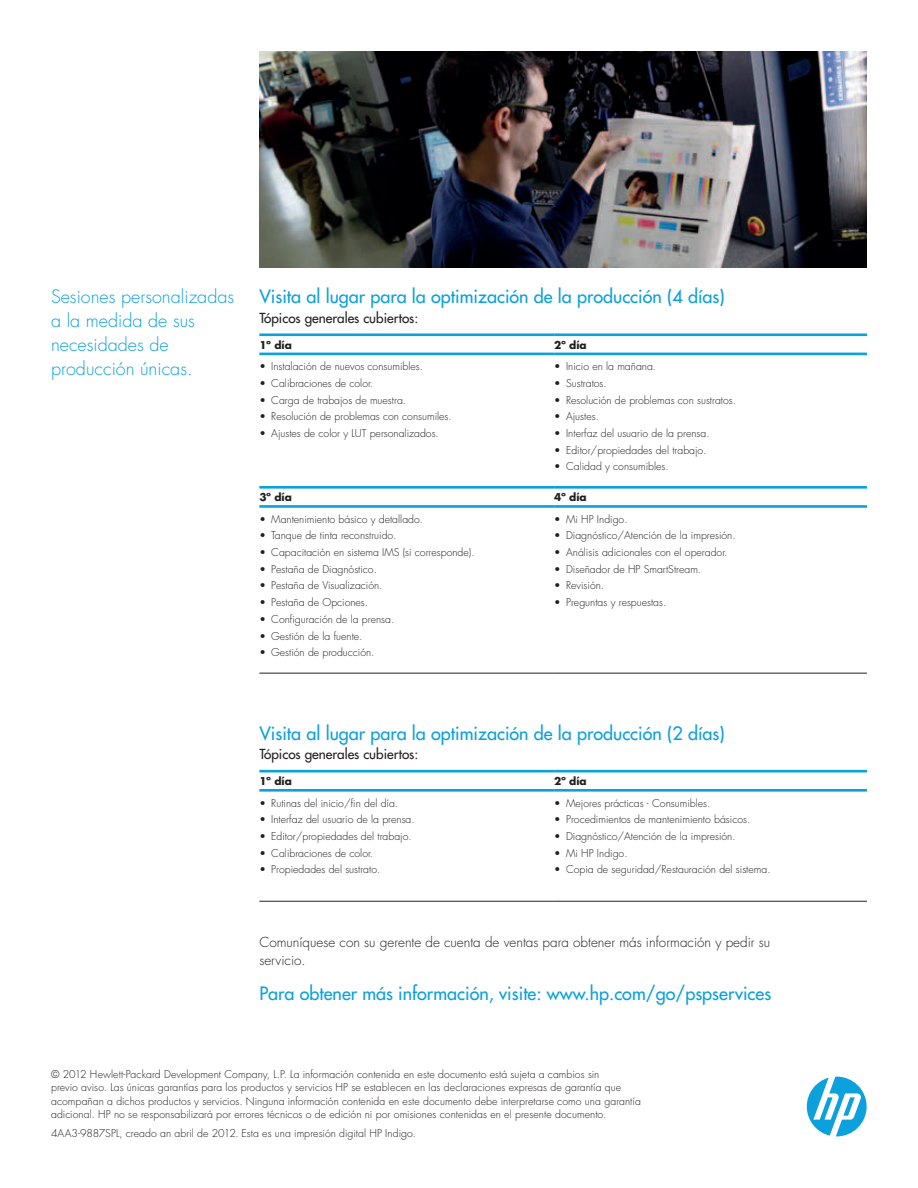
<style>
.page{position:relative;width:918px;height:1188px;background:#fff}
.page>*{position:absolute;margin:0;border:0;box-sizing:border-box;transform-origin:0 0}
.Headline_text_12_16{font:500 18px "Futura Std";color:#0ca0dd}
.intro_emphasized_tex{font:300 18px/24px "Futura Std";color:#0ca0dd}
.Body_text_9_12pt{font:500 18px "Futura Std";color:#0ca0dd}
.Body_text_9_12pt-2{font:300 13.5px/18px "Futura Std";color:#231f20}
.Body_text_9_12pt-3{font:500 13.5px "Futura Std";color:#231f20}
.Body_text_9_12pt-4{font:300 10.5px "Futura Std";color:#231f20}
.Legal_text{font:300 10.5px/13.5px "Futura Std";letter-spacing:.005em;color:#231f20}
.t1{font:700 10.5px "Futura Std";color:#231f20}
</style>
<div class="page">
<img style="left:260px;top:51px;width:607px;height:216px">
<hr style="left:259px;top:770px;width:295px;height:2px;background:#0ca0dd">
<hr style="left:554px;top:770px;width:313px;height:2px;background:#0ca0dd">
<hr style="left:259px;top:789px;width:295px;height:3px;background:#0ca0dd">
<hr style="left:259px;top:901px;width:295px;height:1px;background:#231f20">
<hr style="left:554px;top:789px;width:313px;height:3px;background:#0ca0dd">
<hr style="left:554px;top:901px;width:313px;height:1px;background:#231f20">
<svg style="left:807px;top:1077px;width:60px;height:59px"></svg>
<hr style="left:259px;top:333px;width:295px;height:3px;background:#0ca0dd">
<hr style="left:554px;top:333px;width:313px;height:3px;background:#0ca0dd">
<hr style="left:259px;top:353px;width:295px;height:2px;background:#0ca0dd">
<hr style="left:554px;top:353px;width:313px;height:2px;background:#0ca0dd">
<hr style="left:259px;top:486px;width:295px;height:3px;background:#0ca0dd">
<hr style="left:554px;top:486px;width:313px;height:3px;background:#0ca0dd">
<hr style="left:259px;top:505px;width:295px;height:3px;background:#0ca0dd">
<hr style="left:259px;top:673px;width:295px;height:1px;background:#231f20">
<hr style="left:554px;top:505px;width:313px;height:3px;background:#0ca0dd">
<hr style="left:554px;top:673px;width:313px;height:1px;background:#231f20">
<p class="intro_emphasized_tex" style="left:51px;top:285px;width:185px">Sesiones personalizadas a la medida de sus necesidades de producción únicas.</p>
<p class="Headline_text_12_16" style="left:259px;top:286px;width:467px">Visita al lugar para la optimización de la producción (4 días)</p>
<p class="Body_text_9_12pt-3" style="left:259px;top:309px;width:161px">Tópicos generales cubiertos:</p>
<p class="t1" style="left:259px;top:338px;width:34px">1º día</p>
<p class="t1" style="left:554px;top:338px;width:34px">2º día</p>
<p class="Body_text_9_12pt-4" style="left:259px;top:360px;width:165px">• Instalación de nuevos consumibles.</p>
<p class="Body_text_9_12pt-4" style="left:259px;top:377px;width:115px">• Calibraciones de color.</p>
<p class="Body_text_9_12pt-4" style="left:259px;top:393px;width:148px">• Carga de trabajos de muestra.</p>
<p class="Body_text_9_12pt-4" style="left:259px;top:410px;width:194px">• Resolución de problemas con consumiles.</p>
<p class="Body_text_9_12pt-4" style="left:259px;top:427px;width:181px">• Ajustes de color y LUT personalizados.</p>
<p class="Body_text_9_12pt-4" style="left:554px;top:360px;width:103px">• Inicio en la mañana.</p>
<p class="Body_text_9_12pt-4" style="left:554px;top:377px;width:54px">• Sustratos.</p>
<p class="Body_text_9_12pt-4" style="left:554px;top:393px;width:183px">• Resolución de problemas con sustratos.</p>
<p class="Body_text_9_12pt-4" style="left:554px;top:410px;width:46px">• Ajustes.</p>
<p class="Body_text_9_12pt-4" style="left:554px;top:427px;width:157px">• Interfaz del usuario de la prensa.</p>
<p class="Body_text_9_12pt-4" style="left:554px;top:443px;width:154px">• Editor/propiedades del trabajo.</p>
<p class="Body_text_9_12pt-4" style="left:554px;top:460px;width:116px">• Calidad y consumibles.</p>
<p class="t1" style="left:259px;top:490px;width:34px">3º día</p>
<p class="t1" style="left:554px;top:490px;width:34px">4º día</p>
<p class="Body_text_9_12pt-4" style="left:259px;top:513px;width:165px">• Mantenimiento básico y detallado.</p>
<p class="Body_text_9_12pt-4" style="left:259px;top:529px;width:139px">• Tanque de tinta reconstruido.</p>
<p class="Body_text_9_12pt-4" style="left:259px;top:546px;width:217px">• Capacitación en sistema IMS (si corresponde).</p>
<p class="Body_text_9_12pt-4" style="left:259px;top:563px;width:119px">• Pestaña de Diagnóstico.</p>
<p class="Body_text_9_12pt-4" style="left:259px;top:579px;width:125px">• Pestaña de Visualización.</p>
<p class="Body_text_9_12pt-4" style="left:259px;top:596px;width:110px">• Pestaña de Opciones.</p>
<p class="Body_text_9_12pt-4" style="left:259px;top:613px;width:136px">• Configuración de la prensa.</p>
<p class="Body_text_9_12pt-4" style="left:259px;top:629px;width:105px">• Gestión de la fuente.</p>
<p class="Body_text_9_12pt-4" style="left:259px;top:646px;width:117px">• Gestión de producción.</p>
<p class="Body_text_9_12pt-4" style="left:554px;top:513px;width:75px">• Mi HP Indigo.</p>
<p class="Body_text_9_12pt-4" style="left:554px;top:529px;width:183px">• Diagnóstico/Atención de la impresión.</p>
<p class="Body_text_9_12pt-4" style="left:554px;top:546px;width:175px">• Análisis adicionales con el operador.</p>
<p class="Body_text_9_12pt-4" style="left:554px;top:563px;width:148px">• Diseñador de HP SmartStream.</p>
<p class="Body_text_9_12pt-4" style="left:554px;top:579px;width:51px">• Revisión.</p>
<p class="Body_text_9_12pt-4" style="left:554px;top:596px;width:114px">• Preguntas y respuestas.</p>
<p class="Headline_text_12_16" style="left:259px;top:722px;width:467px">Visita al lugar para la optimización de la producción (2 días)</p>
<p class="Body_text_9_12pt-3" style="left:259px;top:746px;width:161px">Tópicos generales cubiertos:</p>
<p class="t1" style="left:259px;top:774px;width:34px">1º día</p>
<p class="t1" style="left:554px;top:774px;width:34px">2º día</p>
<p class="Body_text_9_12pt-4" style="left:259px;top:796px;width:140px">• Rutinas del inicio/fin del día.</p>
<p class="Body_text_9_12pt-4" style="left:259px;top:813px;width:157px">• Interfaz del usuario de la prensa.</p>
<p class="Body_text_9_12pt-4" style="left:259px;top:830px;width:154px">• Editor/propiedades del trabajo.</p>
<p class="Body_text_9_12pt-4" style="left:259px;top:846px;width:115px">• Calibraciones de color.</p>
<p class="Body_text_9_12pt-4" style="left:259px;top:863px;width:123px">• Propiedades del sustrato.</p>
<p class="Body_text_9_12pt-4" style="left:554px;top:796px;width:158px">• Mejores prácticas - Consumibles.</p>
<p class="Body_text_9_12pt-4" style="left:554px;top:813px;width:198px">• Procedimientos de mantenimiento básicos.</p>
<p class="Body_text_9_12pt-4" style="left:554px;top:830px;width:183px">• Diagnóstico/Atención de la impresión.</p>
<p class="Body_text_9_12pt-4" style="left:554px;top:846px;width:75px">• Mi HP Indigo.</p>
<p class="Body_text_9_12pt-4" style="left:554px;top:863px;width:218px">• Copia de seguridad/Restauración del sistema.</p>
<p class="Body_text_9_12pt-2" style="left:259px;top:934px;width:512px">Comuníquese con su gerente de cuenta de ventas para obtener más información y pedir su servicio.</p>
<p class="Body_text_9_12pt" style="left:259px;top:982px;width:513px">Para obtener más información, visite: www.hp.com/go/pspservices</p>
<p class="Legal_text" style="left:51px;top:1067px;width:591px">© 2012 Hewlett-Packard Development Company, L.P. La información contenida en este documento está sujeta a cambios sin<br>previo aviso. Las únicas garantías para los productos y servicios HP se establecen en las declaraciones expresas de garantía que acompañan a dichos productos y servicios. Ninguna información contenida en este documento debe interpretarse como una garantía adicional. HP no se responsabilizará por errores técnicos o de edición ni por omisiones contenidas en el presente documento.</p>
<p class="Legal_text" style="left:51px;top:1126px;width:366px">4AA3-9887SPL, creado an abril de 2012. Esta es una impresión digital HP Indigo.</p>
</div>
